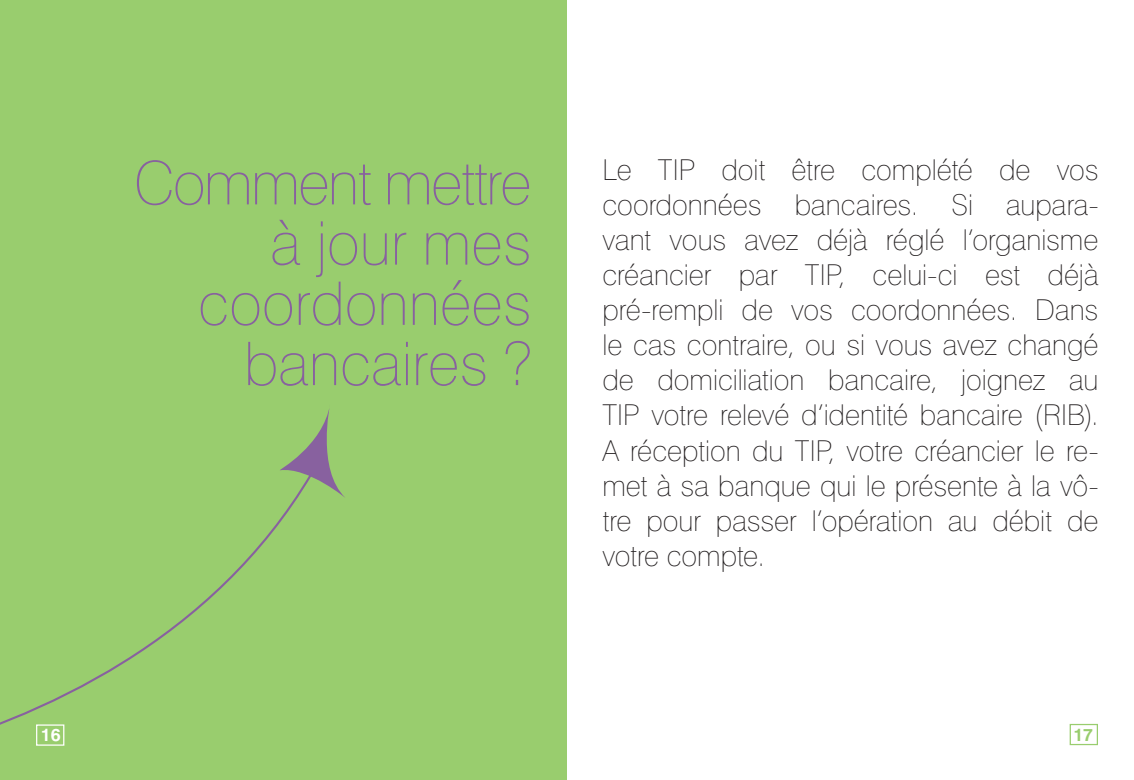
<style>
.page{position:relative;width:1134px;height:780px;background:#fff}
.page>*{position:absolute;margin:0;border:0;box-sizing:border-box;transform-origin:0 0}
.t1{font:100 60.25px "Swiss 721 BT";color:#88619f}
.t2{font:100 60.25px "Swiss 721 BT";letter-spacing:-.03em;color:#88619f}
.t3{font:100 28.75px/35px "Swiss 721 BT";color:#231f20;text-align:justify}
.t4{font:700 17.5px "Swiss 721 BT";color:#99cd6e}
.t5{font:700 17.5px "Swiss 721 BT";color:#fff}
</style>
<div class="page">
<div style="left:1070px;top:723px;width:28px;height:22px;border:1px solid #99cd6e"></div>
<div style="left:0;top:0;width:567px;height:780px;background:#99cd6e"></div>
<svg style="left:280px;top:408px;width:65px;height:90px"></svg>
<svg style="left:0;top:471px;width:314px;height:275px"></svg>
<div style="left:36px;top:724px;width:28px;height:21px;border:1px solid #fff"></div>
<p class="t5" style="left:41px;top:724px;width:20px">16</p>
<p class="t2" style="left:134px;top:146px;width:399px">Comment mettre</p>
<p class="t1" style="left:270px;top:206px;width:263px">à jour mes</p>
<p class="t1" style="left:198px;top:267px;width:335px">coordonnées</p>
<p class="t1" style="left:244px;top:327px;width:289px">bancaires ?</p>
<p class="t3" style="left:602px;top:152px;width:498px">Le TIP doit être complété de vos coordonnées bancaires. Si aupara&shy;vant vous avez déjà réglé l’organisme créancier par TIP, celui-ci est déjà pré-rempli de vos coordonnées. Dans le cas contraire, ou si vous avez changé de domiciliation bancaire, joignez au TIP votre relevé d’identité bancaire (RIB).<br>A réception du TIP, votre créancier le re&shy;met à sa banque qui le présente à la vô&shy;tre pour passer l’opération au débit de votre compte.</p>
<p class="t4" style="left:1073px;top:724px;width:21px">17</p>
</div>
